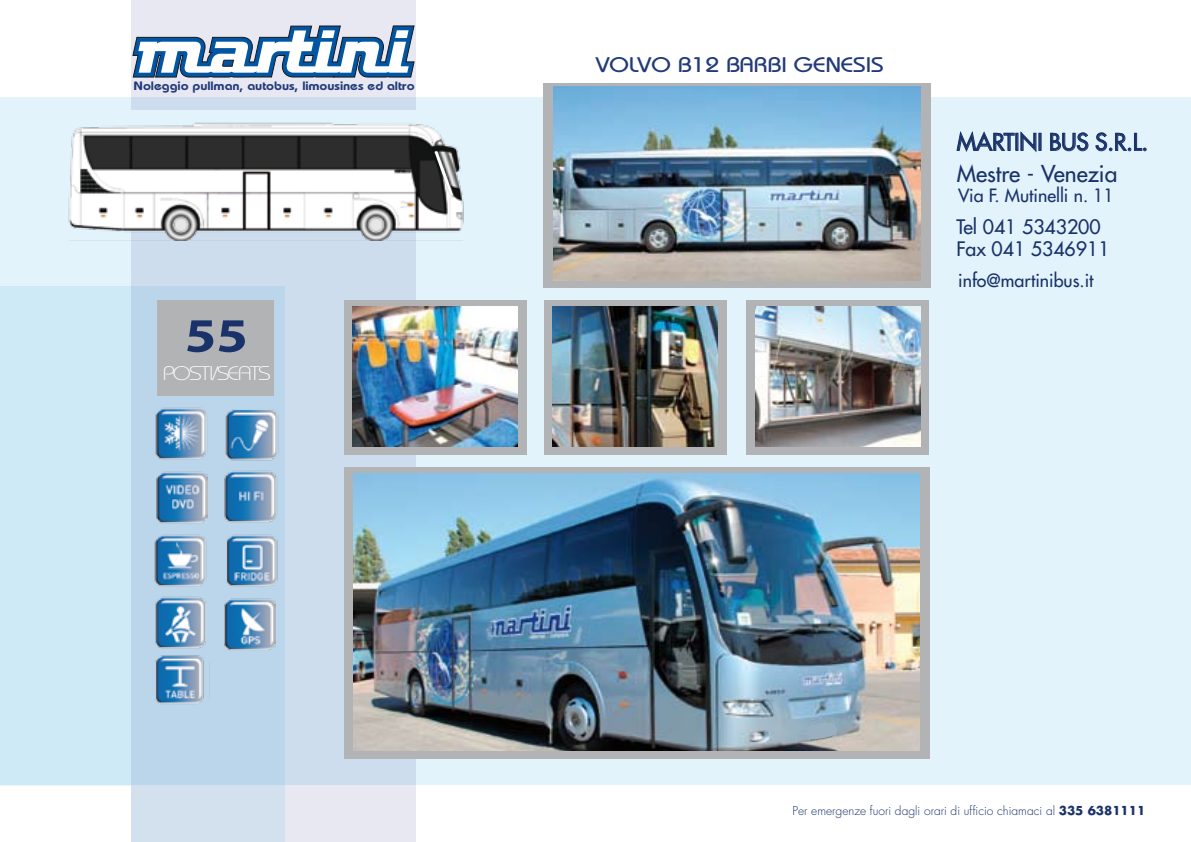
<style>
.page{position:relative;width:1191px;height:842px;background:#fff}
.page>*{position:absolute;margin:0;border:0;box-sizing:border-box;transform-origin:0 0}
.t1{font:700 48.4px "Myriad";color:#1a326a;scale:1.18 1}
.t2{font:22.6px/31.6px "Futura";color:#1a326a}
.t3{font:500 21.2px "Bauhaus";color:#223a79;scale:1.18 1}
.t4{font:300 19.6px "Bauhaus";letter-spacing:-.075em;color:#fff;scale:1.18 1}
.t5{font:19.4px/22.6px "Futura";color:#1a326a}
.t6{font:17.8px "Futura";color:#1a326a}
.t7{font:600 12.2px "Bauhaus";letter-spacing:-.005em;color:#223a79;scale:1.18 1}
.t8{font:300 12px "Futura";color:#1a326a}
.s1{font-weight:700}
</style>
<div class="page">
<div style="left:0;top:98px;width:1191px;height:687px;background:#e2f3fb"></div>
<svg style="left:131px;top:240px;width:284px;height:602px;background:#d0deee"></svg>
<svg style="left:0;top:287px;width:284px;height:555px;background:#c8e2f2"></svg>
<svg style="left:131px;top:0;width:284px;height:110px;background:#dfe3ee"></svg>
<svg style="left:133px;top:26px;width:281px;height:51px"></svg>
<div style="left:0;top:786px;width:131px;height:56px;background:#fff"></div>
<img style="left:153px;top:406px;width:57px;height:58px">
<img style="left:156px;top:469px;width:52px;height:58px">
<img style="left:224px;top:408px;width:56px;height:55px">
<img style="left:224px;top:469px;width:55px;height:58px">
<img style="left:224px;top:532px;width:55px;height:58px">
<img style="left:152px;top:595px;width:57px;height:112px">
<img style="left:224px;top:596px;width:52px;height:58px">
<img style="left:152px;top:532px;width:57px;height:58px">
<div style="left:157px;top:300px;width:117px;height:95px;background:#b1b3b4"></div>
<div style="left:543px;top:83px;width:388px;height:204px;background:#b1b3b4"></div>
<div style="left:344px;top:468px;width:585px;height:291px;background:#b1b3b4"></div>
<div style="left:746px;top:300px;width:182px;height:154px;background:#b1b3b4"></div>
<div style="left:544px;top:300px;width:183px;height:154px;background:#b1b3b4"></div>
<div style="left:344px;top:300px;width:183px;height:154px;background:#b1b3b4"></div>
<svg style="left:956px;top:132px;width:58px;height:19px"></svg>
<svg style="left:1020px;top:132px;width:16px;height:20px"></svg>
<svg style="left:1050px;top:133px;width:38px;height:18px"></svg>
<svg style="left:1095px;top:133px;width:51px;height:18px"></svg>
<img style="left:68px;top:122px;width:396px;height:118px">
<svg style="left:434px;top:151px;width:19px;height:45px"></svg>
<img style="left:353px;top:473px;width:566px;height:277px">
<img style="left:353px;top:307px;width:165px;height:139px">
<img style="left:552px;top:307px;width:165px;height:140px">
<img style="left:755px;top:307px;width:165px;height:140px">
<img style="left:553px;top:87px;width:367px;height:194px">
<svg style="left:808px;top:722px;width:33px;height:18px"></svg>
<p class="t7" style="left:134px;top:79px;width:240px">Noleggio pullman, autobus, limousines ed altro</p>
<h1 class="t1" style="left:185px;top:311px;width:55px">55</h1>
<h3 class="t4" style="left:163px;top:362px;width:93px">POSTI/SEATS</h3>
<h3 class="t3" style="left:596px;top:52px;width:245px">VOLVO B12 BARBI GENESIS</h3>
<h2 class="t2" style="left:956px;top:126px;width:193px">MARTINI BUS S.R.L.<br>Mestre - Venezia</h2>
<h3 class="t5" style="left:956px;top:215px;width:155px">Tel 041 5343200<br>Fax 041 5346911</h3>
<h3 class="t6" style="left:958px;top:185px;width:157px">Via F. Mutinelli n. 11</h3>
<h3 class="t6" style="left:958px;top:269px;width:137px">info@martinibus.it</h3>
<p class="t8" style="left:792px;top:804px;width:354px">Per emergenze fuori dagli orari di ufficio chiamaci al <span class="s1">335 6381111</span></p>
</div>
